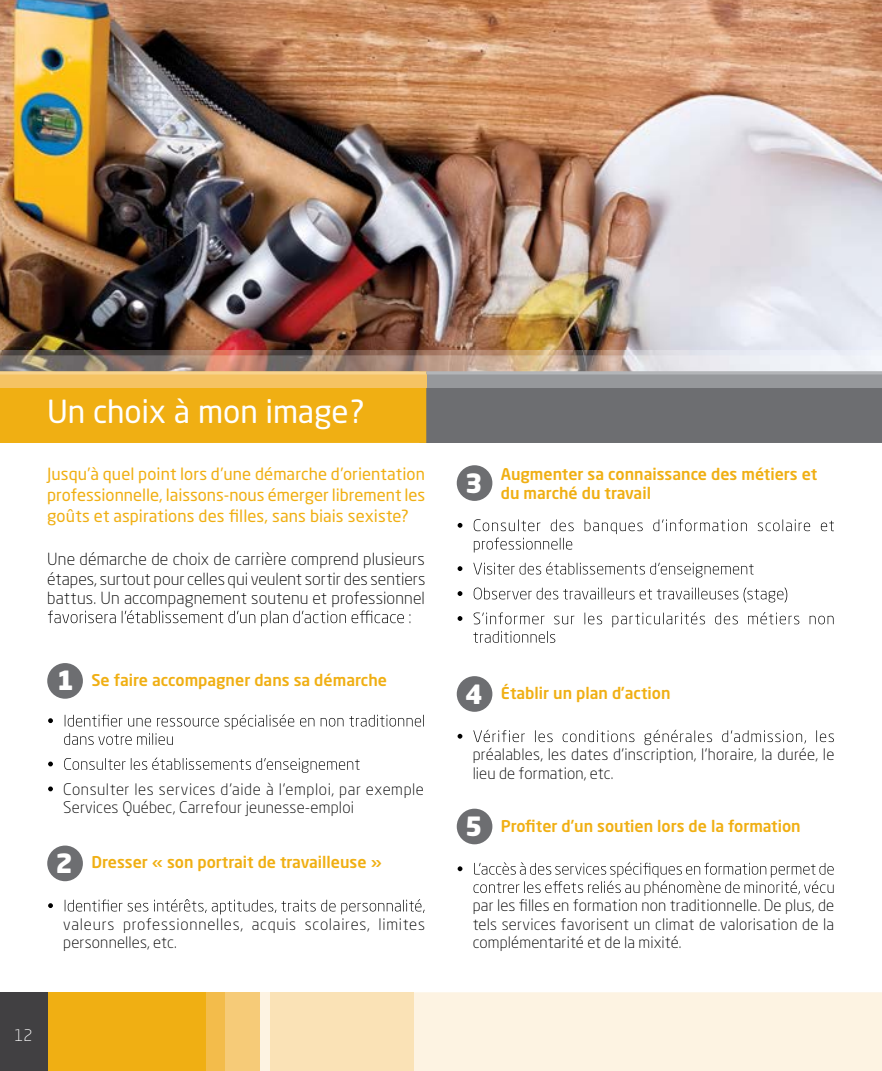
<style>
.page{position:relative;width:882px;height:1071px;background:#fff}
.page>*{position:absolute;margin:0;border:0;box-sizing:border-box;transform-origin:0 0}
.t1{font:31.5px "Neo Sans Std";letter-spacing:-.01em;color:#fff}
.t2{font:900 26.25px "Neo Sans Std";color:#fff}
.t3{font:300 16.62px/19.2px "Neo Sans Std";letter-spacing:.01em;color:#000;text-align:justify}
.t4{font:16.62px/21px "Neo Sans Std";letter-spacing:.005em;color:#f0af13;text-align:justify}
.t5{font:500 16.1px/18.9px "Neo Sans Std";color:#f0af13}
.t6{font:300 15.75px/18.4px "Neo Sans Std";letter-spacing:.015em;color:#000}
.t7{font:300 15.75px/18.4px "Neo Sans Std";letter-spacing:.045em;color:#000}
.t8{font:300 15.75px "Neo Sans Std";letter-spacing:.035em;color:#000}
.t9{font:300 15.75px "Neo Sans Std";color:#fff}
</style>
<div class="page">
<div style="left:22px;top:992px;width:860px;height:79px;background:#fdf3e2"></div>
<div style="left:47px;top:992px;width:178px;height:79px;background:#f0af13"></div>
<div style="left:225px;top:992px;width:36px;height:79px;background:#f6cb78"></div>
<div style="left:207px;top:992px;width:18px;height:79px;background:#f3bc4b"></div>
<div style="left:270px;top:992px;width:144px;height:79px;background:#fae2b6"></div>
<div style="left:0;top:992px;width:47px;height:79px;background:#414042"></div>
<svg style="left:48px;top:899px;width:377px;height:15px"></svg>
<svg style="left:458px;top:519px;width:376px;height:34px"></svg>
<svg style="left:458px;top:562px;width:296px;height:16px"></svg>
<svg style="left:458px;top:588px;width:329px;height:14px"></svg>
<svg style="left:458px;top:612px;width:376px;height:31px"></svg>
<svg style="left:458px;top:730px;width:176px;height:12px"></svg>
<svg style="left:645px;top:730px;width:189px;height:15px"></svg>
<svg style="left:458px;top:862px;width:376px;height:34px"></svg>
<div style="left:47px;top:663px;width:36px;height:36px;background:#6d6e71;border-radius:50%"></div>
<div style="left:47px;top:846px;width:36px;height:35px;background:#6d6e71;border-radius:50%"></div>
<div style="left:457px;top:465px;width:35px;height:36px;background:#6d6e71;border-radius:50%"></div>
<div style="left:457px;top:676px;width:35px;height:36px;background:#6d6e71;border-radius:50%"></div>
<div style="left:457px;top:809px;width:35px;height:35px;background:#6d6e71;border-radius:50%"></div>
<svg style="left:48px;top:714px;width:376px;height:31px"></svg>
<svg style="left:48px;top:758px;width:312px;height:15px"></svg>
<svg style="left:48px;top:787px;width:5px;height:4px"></svg>
<svg style="left:48px;top:610px;width:362px;height:16px"></svg>
<img style="left:0;top:0;width:882px;height:371px">
<div style="left:419px;top:371px;width:463px;height:72px;background:#6d6e71"></div>
<div style="left:0;top:371px;width:426px;height:72px;background:#f0af13"></div>
<div style="left:426px;top:375px;width:456px;height:13px;background:#96989b"></div>
<div style="left:0;top:375px;width:426px;height:13px;background:#f5c363"></div>
<svg style="left:426px;top:371px;width:456px;height:4px;background:#b1b2b5"></svg>
<svg style="left:0;top:371px;width:426px;height:4px;background:#f2cc86"></svg>
<h1 class="t1" style="left:47px;top:392px;width:319px">Un choix à mon image?</h1>
<p class="t4" style="left:47px;top:464px;width:380px">Jusqu’à quel point lors d’une démarche d’orientation professionnelle, laissons-nous émerger librement les goûts et aspirations des filles, sans biais sexiste?</p>
<p class="t3" style="left:47px;top:550px;width:380px">Une démarche de choix de carrière comprend plusieurs étapes, surtout pour celles qui veulent sortir des sentiers battus. Un accompagnement soutenu et professionnel</p>
<h2 class="t2" style="left:57px;top:663px;width:19px">1</h2>
<p class="t5" style="left:91px;top:671px;width:297px">Se faire accompagner dans sa démarche</p>
<p class="t8" style="left:63px;top:780px;width:362px">Consulter les services d’aide à l’emploi, par exemple</p>
<p class="t6" style="left:63px;top:798px;width:292px">Services Québec, Carrefour jeunesse-emploi</p>
<h2 class="t2" style="left:56px;top:846px;width:19px">2</h2>
<p class="t5" style="left:91px;top:853px;width:292px">Dresser « son portrait de travailleuse »</p>
<p class="t7" style="left:63px;top:915px;width:363px">valeurs professionnelles, acquis scolaires, limites personnelles, etc.</p>
<p class="t9" style="left:14px;top:1026px;width:20px">12</p>
<h2 class="t2" style="left:465px;top:466px;width:19px">3</h2>
<p class="t5" style="left:501px;top:464px;width:318px">Augmenter sa connaissance des métiers et du marché du travail</p>
<h2 class="t2" style="left:465px;top:677px;width:19px">4</h2>
<p class="t5" style="left:501px;top:684px;width:171px">Établir un plan d’action</p>
<p class="t6" style="left:473px;top:745px;width:363px">préalables, les dates d’inscription, l’horaire, la durée, le lieu de formation, etc.</p>
<h2 class="t2" style="left:465px;top:809px;width:19px">5</h2>
<p class="t5" style="left:501px;top:816px;width:301px">Profiter d’un soutien lors de la formation</p>
<p class="t6" style="left:473px;top:896px;width:363px;text-align:justify">par les filles en formation non traditionnelle. De plus, de tels services favorisent un climat de valorisation de la complémentarité et de la mixité.</p>
</div>
